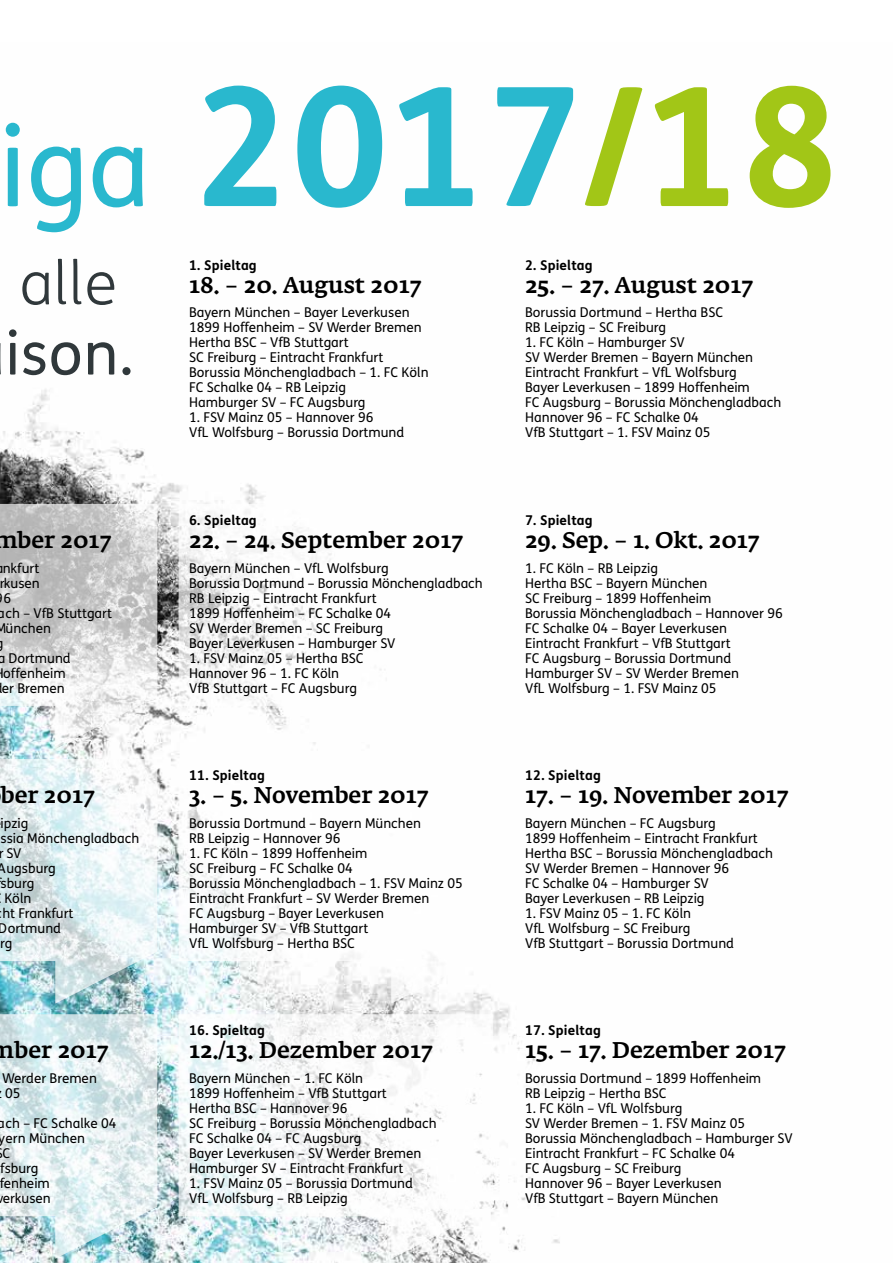
<style>
.page{position:relative;width:893px;height:1263px;background:#fff}
.page>*{position:absolute;margin:0;border:0;box-sizing:border-box;transform-origin:0 0}
.t1{font:700 165px "FS Me";color:#29b8ce}
.t2{font:60px "FS Me";color:#30383b}
.t3{font:300 60px "FS Me";color:#30383b}
.t4{font:500 22.5px "Fedra Serif A Pro";color:#000}
.t5{font:13.5px/15px "FS Me";color:#000}
.t6{font:700 13.5px "FS Me";letter-spacing:.01em;color:#000}
.s1{font-weight:400;font-size:111px}
.s2{color:#a2c617}
</style>
<div class="page">
<img style="left:0;top:389px;width:514px;height:874px">
<svg style="left:0;top:504px;width:157px;height:244px"></svg>
<svg style="left:0;top:759px;width:157px;height:244px"></svg>
<svg style="left:0;top:1014px;width:157px;height:245px"></svg>
<svg style="left:179px;top:389px;width:314px;height:104px"></svg>
<svg style="left:179px;top:504px;width:314px;height:244px"></svg>
<svg style="left:179px;top:759px;width:314px;height:244px"></svg>
<svg style="left:179px;top:1014px;width:314px;height:245px"></svg>
<h1 class="t1" style="left:-1px;top:20px;width:841px"><span class="s1">iga</span> 2017<span class="s2">/18</span></h1>
<h2 class="t3" style="left:20px;top:242px;width:99px">alle</h2>
<h2 class="t2" style="left:6px;top:312px;width:129px">ison.</h2>
<p class="t6" style="left:189px;top:255px;width:69px">1. Spieltag</p>
<p class="t5" style="left:189px;top:305px;width:241px">Bayern München – Bayer Leverkusen<br>1899 Hoffenheim – SV Werder Bremen<br>Hertha BSC – VfB Stuttgart<br>SC Freiburg – Eintracht Frankfurt<br>Borussia Mönchengladbach – 1. FC Köln<br>FC Schalke 04 – RB Leipzig<br>Hamburger SV – FC Augsburg</p>
<p class="t5" style="left:189px;top:410px;width:217px">1. FSV Mainz 05 – Hannover 96<br>VfL Wolfsburg – Borussia Dortmund</p>
<p class="t6" style="left:525px;top:255px;width:69px">2. Spieltag</p>
<p class="t5" style="left:525px;top:305px;width:199px">Borussia Dortmund – Hertha BSC<br>RB Leipzig – SC Freiburg</p>
<p class="t5" style="left:525px;top:335px;width:258px">1. FC Köln – Hamburger SV<br>SV Werder Bremen – Bayern München<br>Eintracht Frankfurt – VfL Wolfsburg<br>Bayer Leverkusen – 1899 Hoffenheim<br>FC Augsburg – Borussia Mönchengladbach<br>Hannover 96 – FC Schalke 04<br>VfB Stuttgart – 1. FSV Mainz 05</p>
<h3 class="t4" style="left:189px;top:272px;width:234px">18. – 20. August 2017</h3>
<h3 class="t4" style="left:525px;top:272px;width:230px">25. – 27. August 2017</h3>
<h3 class="t4" style="left:-6px;top:527px;width:119px">mber 2017</h3>
<p class="t5" style="left:3px;top:560px;width:38px">nkfurt</p>
<p class="t5" style="left:-1px;top:575px;width:42px">rkusen</p>
<p class="t5" style="left:4px;top:590px;width:9px">6</p>
<p class="t5" style="left:-2px;top:605px;width:116px">ach – VfB Stuttgart</p>
<p class="t5" style="left:-5px;top:620px;width:57px">München</p>
<p class="t5" style="left:-2px;top:650px;width:75px;text-align:center">a Dortmund offenheim er Bremen</p>
<h3 class="t4" style="left:1px;top:782px;width:95px">ber 2017</h3>
<p class="t5" style="left:1px;top:815px;width:29px">ipzig</p>
<p class="t5" style="left:1px;top:830px;width:140px">ssia Mönchengladbach</p>
<p class="t5" style="left:-2px;top:845px;width:25px">r SV</p>
<p class="t5" style="left:-2px;top:860px;width:60px">Augsburg</p>
<p class="t5" style="left:1px;top:875px;width:35px">sburg</p>
<p class="t5" style="left:4px;top:890px;width:28px">Köln</p>
<p class="t5" style="left:2px;top:905px;width:73px">ht Frankfurt</p>
<p class="t5" style="left:-1px;top:920px;width:64px">Dortmund</p>
<p class="t5" style="left:0;top:935px;width:14px">rg</p>
<h3 class="t4" style="left:-9px;top:1037px;width:119px">mber 2017</h3>
<p class="t5" style="left:2px;top:1070px;width:96px">Werder Bremen<br>05</p>
<p class="t5" style="left:-2px;top:1115px;width:120px">ach – FC Schalke 04 yern München<br>C<br>fsburg<br>fenheim<br>erkusen</p>
<p class="t6" style="left:189px;top:510px;width:69px">6. Spieltag</p>
<p class="t5" style="left:189px;top:560px;width:295px">Bayern München – VfL Wolfsburg<br>Borussia Dortmund – Borussia Mönchengladbach RB Leipzig – Eintracht Frankfurt<br>1899 Hoffenheim – FC Schalke 04<br>SV Werder Bremen – SC Freiburg<br>Bayer Leverkusen – Hamburger SV</p>
<p class="t5" style="left:189px;top:650px;width:176px">1. FSV Mainz 05 – Hertha BSC<br>Hannover 96 – 1. FC Köln<br>VfB Stuttgart – FC Augsburg</p>
<h3 class="t4" style="left:189px;top:527px;width:275px">22. – 24. September 2017</h3>
<p class="t6" style="left:189px;top:765px;width:77px">11. Spieltag</p>
<p class="t5" style="left:189px;top:815px;width:233px">Borussia Dortmund – Bayern München<br>RB Leipzig – Hannover 96</p>
<p class="t5" style="left:189px;top:845px;width:275px">1. FC Köln – 1899 Hoffenheim<br>SC Freiburg – FC Schalke 04<br>Borussia Mönchengladbach – 1. FSV Mainz 05<br>Eintracht Frankfurt – SV Werder Bremen<br>FC Augsburg – Bayer Leverkusen<br>Hamburger SV – VfB Stuttgart<br>VfL Wolfsburg – Hertha BSC</p>
<h3 class="t4" style="left:189px;top:782px;width:241px">3. – 5. November 2017</h3>
<p class="t6" style="left:189px;top:1020px;width:77px">16. Spieltag</p>
<p class="t5" style="left:189px;top:1070px;width:249px">Bayern München – 1. FC Köln<br>1899 Hoffenheim – VfB Stuttgart<br>Hertha BSC – Hannover 96<br>SC Freiburg – Borussia Mönchengladbach<br>FC Schalke 04 – FC Augsburg<br>Bayer Leverkusen – SV Werder Bremen<br>Hamburger SV – Eintracht Frankfurt</p>
<p class="t5" style="left:189px;top:1175px;width:225px">1. FSV Mainz 05 – Borussia Dortmund<br>VfL Wolfsburg – RB Leipzig</p>
<h3 class="t4" style="left:189px;top:1037px;width:245px">12./13. Dezember 2017</h3>
<p class="t6" style="left:525px;top:510px;width:69px">7. Spieltag</p>
<p class="t5" style="left:525px;top:560px;width:259px">1. FC Köln – RB Leipzig<br>Hertha BSC – Bayern München<br>SC Freiburg – 1899 Hoffenheim<br>Borussia Mönchengladbach – Hannover 96<br>FC Schalke 04 – Bayer Leverkusen<br>Eintracht Frankfurt – VfB Stuttgart<br>FC Augsburg – Borussia Dortmund<br>Hamburger SV – SV Werder Bremen<br>VfL Wolfsburg – 1. FSV Mainz 05</p>
<h3 class="t4" style="left:525px;top:527px;width:236px">29. Sep. – 1. Okt. 2017</h3>
<p class="t6" style="left:525px;top:765px;width:77px">12. Spieltag</p>
<p class="t5" style="left:525px;top:815px;width:249px">Bayern München – FC Augsburg<br>1899 Hoffenheim – Eintracht Frankfurt<br>Hertha BSC – Borussia Mönchengladbach<br>SV Werder Bremen – Hannover 96<br>FC Schalke 04 – Hamburger SV<br>Bayer Leverkusen – RB Leipzig</p>
<p class="t5" style="left:525px;top:905px;width:210px">1. FSV Mainz 05 – 1. FC Köln<br>VfL Wolfsburg – SC Freiburg<br>VfB Stuttgart – Borussia Dortmund</p>
<h3 class="t4" style="left:525px;top:782px;width:265px">17. – 19. November 2017</h3>
<p class="t6" style="left:525px;top:1020px;width:77px">17. Spieltag</p>
<p class="t5" style="left:525px;top:1070px;width:238px">Borussia Dortmund – 1899 Hoffenheim<br>RB Leipzig – Hertha BSC</p>
<p class="t5" style="left:525px;top:1100px;width:269px">1. FC Köln – VfL Wolfsburg<br>SV Werder Bremen – 1. FSV Mainz 05<br>Borussia Mönchengladbach – Hamburger SV<br>Eintracht Frankfurt – FC Schalke 04<br>FC Augsburg – SC Freiburg<br>Hannover 96 – Bayer Leverkusen<br>VfB Stuttgart – Bayern München</p>
<h3 class="t4" style="left:525px;top:1037px;width:262px">15. – 17. Dezember 2017</h3>
</div>
